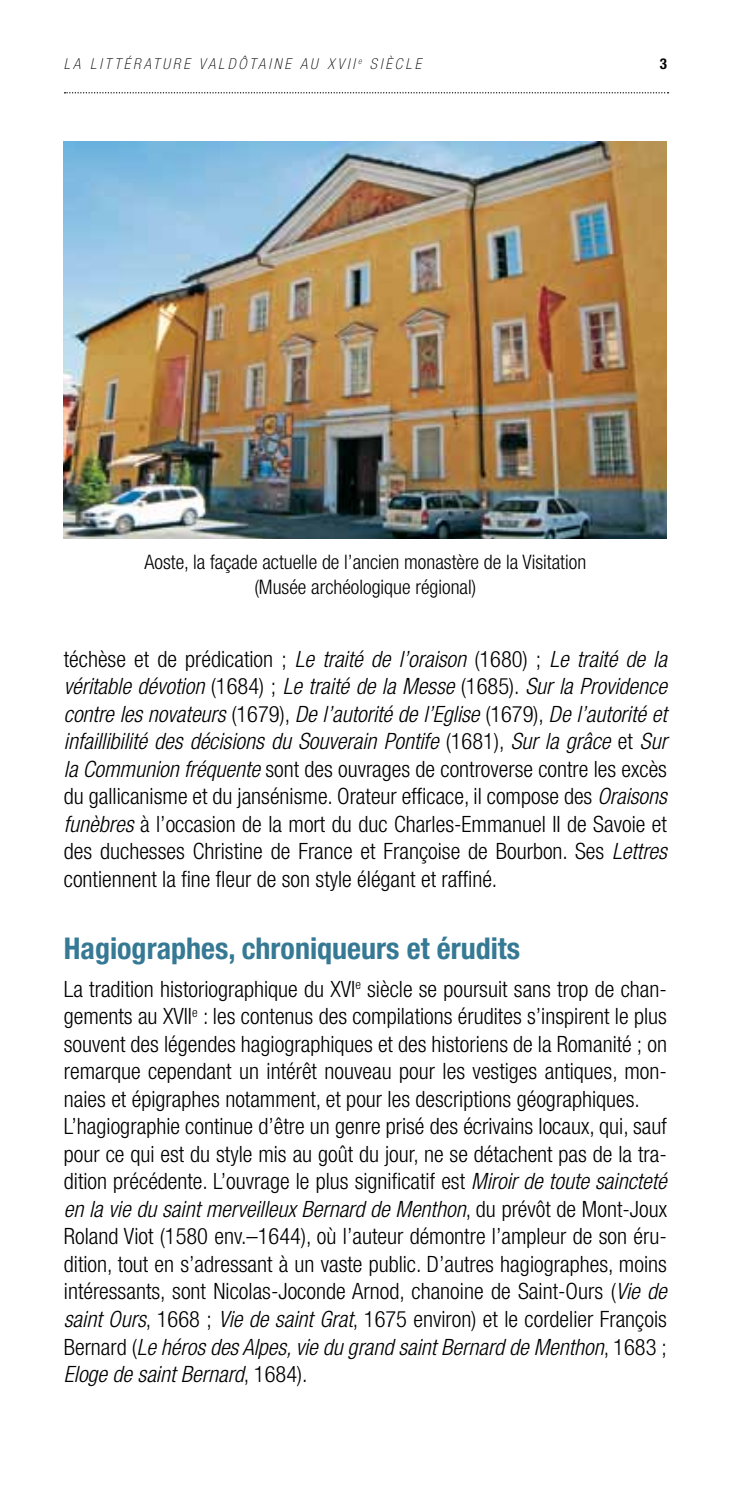
<style>
.page{position:relative;width:745px;height:1489px;background:#fff}
.page>*{position:absolute;margin:0;border:0;box-sizing:border-box;transform-origin:0 0}
.t1{font:700 condensed 30px "Helvetica Neue";color:#367994}
.t2{font:300 condensed 22.5px/27.5px "Helvetica Neue";color:#000;text-align:justify}
.t3{font:300 condensed 20px/25px "Helvetica Neue";color:#000;text-align:center}
.t4{font:italic 100 condensed 15px "Helvetica Neue";letter-spacing:.2em;color:#000}
.t5{font:700 condensed 15px "Helvetica Neue";color:#000}
.s1{font-style:italic}
</style>
<div class="page">
<svg style="left:64px;top:92px;width:604px;height:1px"></svg>
<img style="left:64px;top:142px;width:602px;height:397px">
<p class="t4" style="left:64px;top:55px;width:359px">LA LITTÉRATURE VALDÔTAINE AU XVII <sup>E</sup> SIÈCLE</p>
<p class="t5" style="left:659px;top:54px;width:9px">3</p>
<p class="t3" style="left:144px;top:549px;width:443px">Aoste, la façade actuelle de l’ancien monastère de la Visitation (Musée archéologique régional)</p>
<p class="t2" style="left:64px;top:644px;width:604px">téchèse et de prédication ; <span class="s1">Le traité de l’oraison</span> (1680) ; <span class="s1">Le traité de la véritable dévotion</span> (1684) ; <span class="s1">Le traité de la Messe</span> (1685). <span class="s1">Sur la Providence contre les novateurs</span> (1679), <span class="s1">De l’autorité de l’Eglise</span> (1679), <span class="s1">De l’autorité et infaillibilité des décisions du Souverain Pontife</span> (1681), <span class="s1">Sur la grâce</span> et <span class="s1">Sur la Communion fréquente</span> sont des ouvrages de controverse contre les excès du gallicanisme et du jansénisme. Orateur efficace, il compose des <span class="s1">Oraisons funèbres</span> à l’occasion de la mort du duc Charles-Emmanuel II de Savoie et des duchesses Christine de France et Françoise de Bourbon. Ses <span class="s1">Lettres </span>contiennent la fine fleur de son style élégant et raffiné.</p>
<h1 class="t1" style="left:64px;top:930px;width:457px">Hagiographes, chroniqueurs et érudits</h1>
<p class="t2" style="left:64px;top:974px;width:604px;text-align:left">La tradition historiographique du XVI<sup>e</sup> siècle se poursuit sans trop de chan&shy;gements au XVII<sup>e</sup> : les contenus des compilations érudites s’inspirent le plus souvent des légendes hagiographiques et des historiens de la Romanité ; on remarque cependant un intérêt nouveau pour les vestiges antiques, mon&shy;naies et épigraphes notamment, et pour les descriptions géographiques.<br>L’hagiographie continue d’être un genre prisé des écrivains locaux, qui, sauf pour ce qui est du style mis au goût du jour, ne se détachent pas de la tra&shy;dition précédente. L’ouvrage le plus significatif est <span class="s1">Miroir de toute saincteté en la vie du saint merveilleux Bernard de Menthon</span>, du prévôt de Mont-Joux Roland Viot (1580 env.–1644), où l’auteur démontre l’ampleur de son éru&shy;dition, tout en s’adressant à un vaste public. D’autres hagiographes, moins intéressants, sont Nicolas-Joconde Arnod, chanoine de Saint-Ours (<span class="s1">Vie de saint Ours</span>, 1668 ; <span class="s1">Vie de saint Grat</span>, 1675 environ) et le cordelier François Bernard (<span class="s1">Le héros des Alpes, vie du grand saint Bernard de Menthon</span>, 1683 ; <span class="s1">Eloge de saint Bernard</span>, 1684).</p>
</div>
